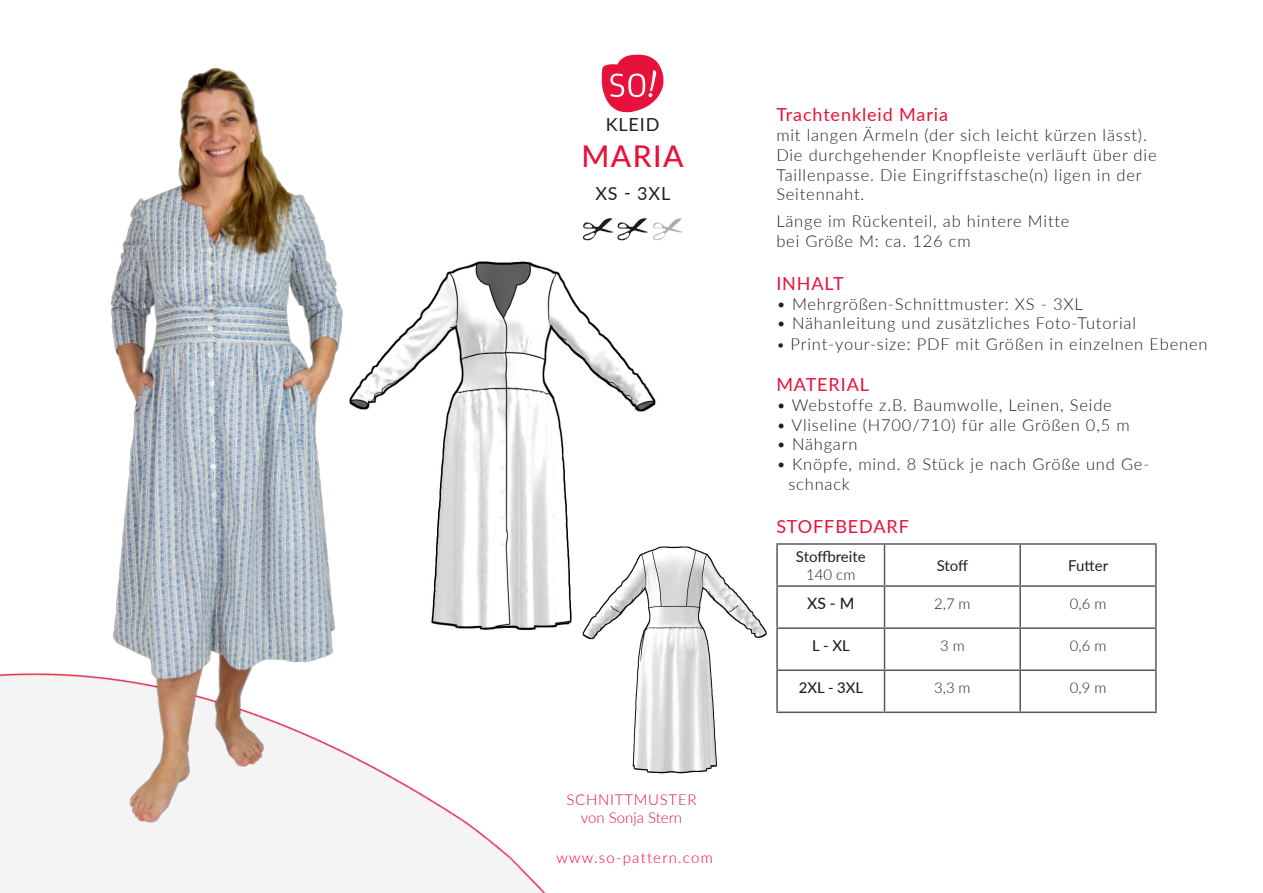
<style>
.page{position:relative;width:1263px;height:893px;background:#fff}
.page>*{position:absolute;margin:0;border:0;box-sizing:border-box;transform-origin:0 0}
.t1{font:500 30px "Lato";letter-spacing:.05em;color:#e6123b}
.t2{font:18px "Lato";letter-spacing:.05em;color:#e6123b}
.t3{font:18px "Lato";letter-spacing:.05em;color:#231f20}
.t4{font:300 16.5px/19.8px "Lato";letter-spacing:.05em;color:#231f20}
.t5{font:500 15.75px "Lato";color:#231f20}
.t6{font:15px/18px "Lato";color:#231f20;text-align:center}
.t7{font:300 15px "Lato";letter-spacing:.08em;color:#ed033a}
.t8{font:300 15px "Lato";letter-spacing:.05em;color:#e6123b}
.t9{font:300 15px "Lato";color:#e6123b}
.t10{font:300 14.85px "Lato";color:#231f20}
.t11{font:500 14.85px "Lato";color:#231f20}
.s1{font-size:15px}
.s2{font-weight:300}
</style>
<div class="page">
<img style="left:0;top:800px;width:546px;height:93px">
<img style="left:583px;top:218px;width:99px;height:23px">
<img style="left:433px;top:261px;width:223px;height:369px">
<img style="left:578px;top:540px;width:189px;height:234px">
<svg style="left:602px;top:54px;width:62px;height:58px"></svg>
<hr style="left:776px;top:543px;width:108px;height:2px;background:#57585a">
<hr style="left:776px;top:545px;width:2px;height:40px;background:#57585a">
<hr style="left:884px;top:543px;width:136px;height:2px;background:#57585a">
<hr style="left:884px;top:545px;width:1px;height:40px;background:#57585a">
<hr style="left:1020px;top:543px;width:137px;height:2px;background:#57585a">
<hr style="left:1019px;top:545px;width:2px;height:40px;background:#57585a">
<hr style="left:1155px;top:545px;width:2px;height:40px;background:#57585a">
<hr style="left:776px;top:585px;width:108px;height:2px;background:#57585a">
<hr style="left:776px;top:587px;width:2px;height:40px;background:#57585a">
<hr style="left:884px;top:585px;width:136px;height:2px;background:#57585a">
<hr style="left:884px;top:587px;width:1px;height:40px;background:#57585a">
<hr style="left:1020px;top:585px;width:137px;height:2px;background:#57585a">
<hr style="left:1019px;top:587px;width:2px;height:40px;background:#57585a">
<hr style="left:1155px;top:587px;width:2px;height:40px;background:#57585a">
<hr style="left:776px;top:627px;width:108px;height:2px;background:#57585a">
<hr style="left:776px;top:629px;width:2px;height:40px;background:#57585a">
<hr style="left:884px;top:627px;width:136px;height:2px;background:#57585a">
<hr style="left:884px;top:629px;width:1px;height:40px;background:#57585a">
<hr style="left:1020px;top:627px;width:137px;height:2px;background:#57585a">
<hr style="left:1019px;top:629px;width:2px;height:40px;background:#57585a">
<hr style="left:1155px;top:629px;width:2px;height:40px;background:#57585a">
<hr style="left:776px;top:669px;width:108px;height:2px;background:#57585a">
<hr style="left:776px;top:671px;width:2px;height:40px;background:#57585a">
<hr style="left:884px;top:669px;width:136px;height:2px;background:#57585a">
<hr style="left:884px;top:671px;width:1px;height:40px;background:#57585a">
<hr style="left:1020px;top:669px;width:137px;height:2px;background:#57585a">
<hr style="left:1019px;top:671px;width:2px;height:40px;background:#57585a">
<hr style="left:1155px;top:671px;width:2px;height:40px;background:#57585a">
<hr style="left:776px;top:711px;width:108px;height:2px;background:#57585a">
<hr style="left:884px;top:711px;width:136px;height:2px;background:#57585a">
<hr style="left:1020px;top:711px;width:137px;height:2px;background:#57585a">
<img style="left:0;top:67px;width:433px;height:777px">
<p class="t3" style="left:606px;top:112px;width:55px">KLEID</p>
<p class="t1" style="left:581px;top:135px;width:104px">MARIA</p>
<p class="t3" style="left:595px;top:180px;width:76px">XS - 3XL</p>
<p class="t8" style="left:566px;top:789px;width:132px">SCHNITTMUSTER</p>
<p class="t9" style="left:581px;top:807px;width:103px">von Sonja Stern</p>
<p class="t7" style="left:557px;top:847px;width:158px">www.so-pattern.com</p>
<p class="t2" style="left:776px;top:102px;width:173px">Trachtenkleid Maria</p>
<p class="t4" style="left:776px;top:124px;width:382px">mit langen Ärmeln (der sich leicht kürzen lässt).<br>Die durchgehender Knopfleiste verläuft über die Taillenpasse. Die Eingriffstasche(n) ligen in der Seitennaht.</p>
<p class="t4" style="left:776px;top:211px;width:295px">Länge im Rückenteil, ab hintere Mitte</p>
<p class="t4" style="left:776px;top:231px;width:196px">bei Größe M: ca. 126 cm</p>
<p class="t2" style="left:776px;top:270px;width:69px">INHALT</p>
<p class="t4" style="left:776px;top:293px;width:308px">• Mehrgrößen-Schnittmuster: XS - 3XL</p>
<p class="t4" style="left:776px;top:313px;width:361px">• Nähanleitung und zusätzliches Foto-Tutorial</p>
<p class="t4" style="left:776px;top:334px;width:433px"><span class="s1">•</span> Print-your-size: PDF mit Größen in einzelnen Ebenen</p>
<p class="t2" style="left:776px;top:372px;width:94px">MATERIAL</p>
<p class="t4" style="left:776px;top:394px;width:337px">• Webstoffe z.B. Baumwolle, Leinen, Seide</p>
<p class="t4" style="left:776px;top:414px;width:355px">• Vliseline (H700/710) für alle Größen 0,5 m</p>
<p class="t4" style="left:776px;top:434px;width:83px">• Nähgarn</p>
<p class="t4" style="left:788px;top:454px;width:363px;text-indent:-12px">• Knöpfe, mind. 8 Stück je nach Größe und Ge&shy;schnack</p>
<p class="t2" style="left:776px;top:513px;width:134px">STOFFBEDARF</p>
<p class="t6" style="left:796px;top:547px;width:71px">Stoffbreite<br><span class="s2">140 cm</span></p>
<p class="t6" style="left:937px;top:556px;width:33px">Stoff</p>
<p class="t6" style="left:1068px;top:556px;width:41px">Futter</p>
<p class="t5" style="left:807px;top:592px;width:49px">XS - M</p>
<p class="t10" style="left:934px;top:593px;width:38px">2,7 m</p>
<p class="t10" style="left:1070px;top:593px;width:38px">0,6 m</p>
<p class="t11" style="left:812px;top:635px;width:39px">L - XL</p>
<p class="t10" style="left:940px;top:635px;width:26px">3 m</p>
<p class="t10" style="left:1070px;top:635px;width:38px">0,6 m</p>
<p class="t11" style="left:799px;top:677px;width:66px">2XL - 3XL</p>
<p class="t10" style="left:934px;top:677px;width:38px">3,3 m</p>
<p class="t10" style="left:1070px;top:677px;width:38px">0,9 m</p>
</div>
